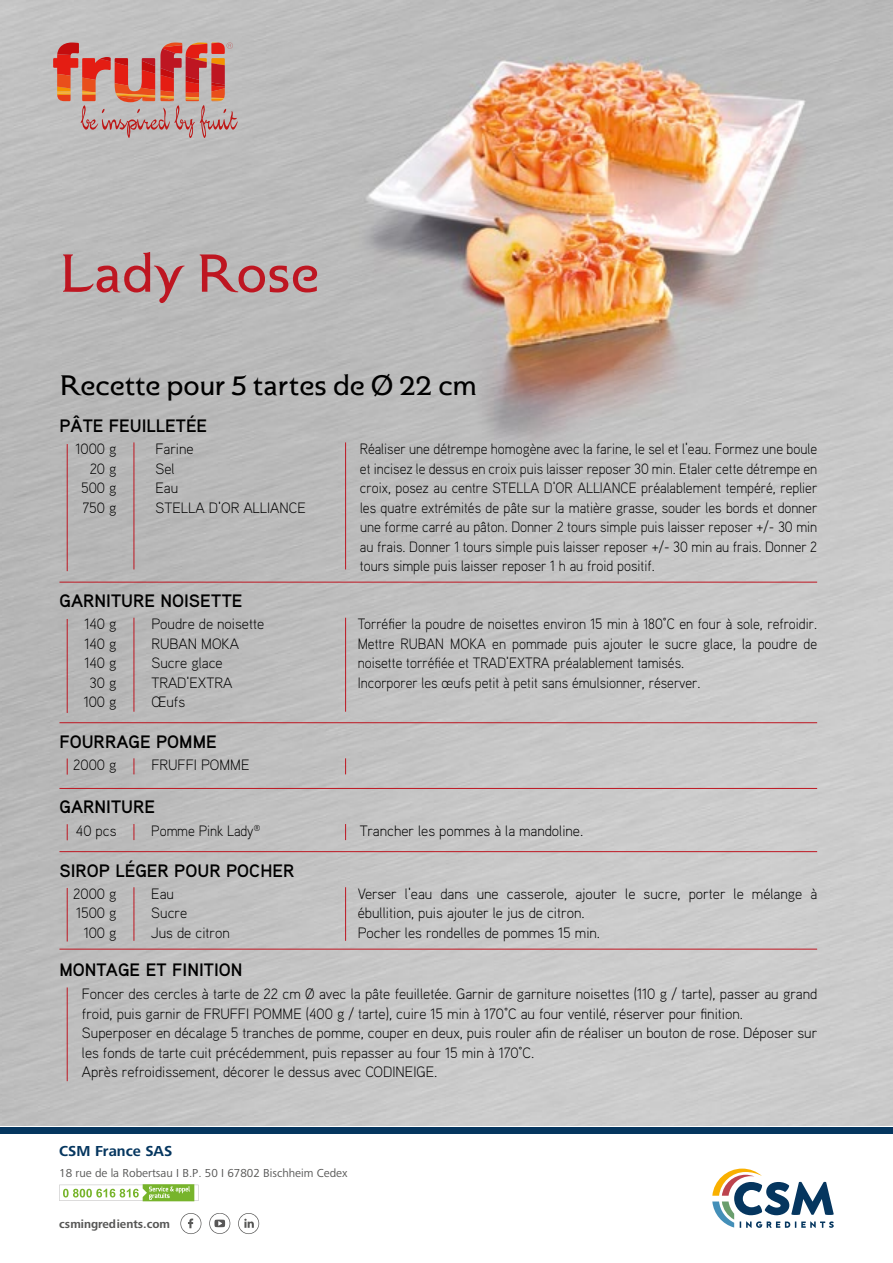
<style>
.page{position:relative;width:893px;height:1263px;background:#fff}
.page>*{position:absolute;margin:0;border:0;box-sizing:border-box;transform-origin:0 0}
.t1{font:54px "Plastilin";color:#be1621}
.t2{font:28.5px "Plastilin";color:#000}
.t3{font:700 18px "Aaux";color:#000}
.t4{font:300 15px/19.5px "Aaux";color:#000}
.t5{font:300 15px/19.5px "Aaux";color:#000;text-align:justify;scale:.95 1}
.t6{font:700 15px "Frutiger Next Pro";color:#05365f}
.t7{font:12px "Frutiger Next Pro";color:#575756}
.t8{font:700 12px "Frutiger Next Pro";color:#575756}
.t9{font:12px "Gotham Rounded";color:#575756}
</style>
<div class="page">
<img style="left:0;top:0;width:893px;height:1126px">
<hr style="left:59px;top:582px;width:758px;height:1px;background:#be1621">
<hr style="left:59px;top:722px;width:758px;height:1px;background:#be1621">
<hr style="left:59px;top:788px;width:758px;height:1px;background:#be1621">
<hr style="left:59px;top:949px;width:758px;height:1px;background:#be1621">
<hr style="left:345px;top:442px;width:1px;height:127px;background:#be1621">
<hr style="left:345px;top:618px;width:1px;height:94px;background:#be1621">
<svg style="left:345px;top:758px;width:1px;height:16px"></svg>
<svg style="left:345px;top:824px;width:1px;height:16px"></svg>
<hr style="left:134px;top:442px;width:1px;height:127px;background:#be1621">
<hr style="left:134px;top:618px;width:1px;height:94px;background:#be1621">
<svg style="left:134px;top:758px;width:1px;height:16px"></svg>
<svg style="left:134px;top:824px;width:1px;height:16px"></svg>
<hr style="left:67px;top:444px;width:1px;height:127px;background:#be1621">
<hr style="left:67px;top:619px;width:1px;height:94px;background:#be1621">
<svg style="left:67px;top:758px;width:1px;height:17px"></svg>
<svg style="left:67px;top:824px;width:1px;height:16px"></svg>
<hr style="left:67px;top:987px;width:1px;height:94px;background:#be1621">
<svg style="left:53px;top:43px;width:185px;height:95px;background:#c78b83"></svg>
<hr style="left:59px;top:851px;width:758px;height:1px;background:#be1621">
<hr style="left:345px;top:887px;width:1px;height:54px;background:#be1621">
<hr style="left:134px;top:887px;width:1px;height:54px;background:#be1621">
<hr style="left:67px;top:888px;width:1px;height:53px;background:#be1621">
<div style="left:0;top:1127px;width:893px;height:6px;background:#05365f"></div>
<svg style="left:59px;top:1184px;width:140px;height:17px"></svg>
<svg style="left:209px;top:1213px;width:51px;height:21px"></svg>
<svg style="left:180px;top:1213px;width:21px;height:21px"></svg>
<svg style="left:712px;top:1168px;width:122px;height:60px"></svg>
<h1 class="t1" style="left:59px;top:242px;width:262px">Lady Rose</h1>
<h2 class="t2" style="left:59px;top:369px;width:419px">Recette pour 5 tartes de Ø 22 cm</h2>
<p class="t3" style="left:59px;top:414px;width:149px">PÂTE FEUILLETÉE</p>
<p class="t4" style="left:76px;top:439px;width:42px;text-align:right">1000 g<br>20 g<br>500 g<br>750 g</p>
<p class="t4" style="left:155px;top:439px;width:152px">Farine<br>Sel<br>Eau<br>STELLA D’OR ALLIANCE</p>
<p class="t3" style="left:59px;top:589px;width:185px">GARNITURE NOISETTE</p>
<p class="t4" style="left:84px;top:614px;width:34px;text-align:center">140 g<br>140 g<br>140 g<br>30 g<br>100 g</p>
<p class="t4" style="left:151px;top:614px;width:114px">Poudre de noisette<br>RUBAN MOKA<br>Sucre glace<br>TRAD’EXTRA<br>Œufs</p>
<p class="t3" style="left:59px;top:730px;width:159px">FOURRAGE POMME</p>
<p class="t4" style="left:73px;top:754px;width:45px">2000 g</p>
<p class="t4" style="left:151px;top:754px;width:100px">FRUFFI POMME</p>
<p class="t3" style="left:59px;top:796px;width:97px">GARNITURE</p>
<p class="t4" style="left:76px;top:820px;width:42px">40 pcs</p>
<p class="t5" style="left:151px;top:820px;width:116px">Pomme Pink Lady<sup>®</sup></p>
<p class="t5" style="left:360px;top:439px;width:483px">Réaliser une détrempe homogène avec la farine, le sel et l’eau. Formez une boule et incisez le dessus en croix puis laisser reposer 30 min. Etaler cette détrempe en croix, posez au centre STELLA D’OR ALLIANCE préalablement tempéré, replier les quatre extrémités de pâte sur la matière grasse, souder les bords et donner une forme carré au pâton. Donner 2 tours simple puis laisser reposer +/- 30 min au frais. Donner 1 tours simple puis laisser reposer +/- 30 min au frais. Donner 2 tours simple puis laisser reposer 1 h au froid positif.</p>
<p class="t5" style="left:358px;top:614px;width:485px;text-align:left">Torréfier la poudre de noisettes environ 15 min à 180°C en four à sole, refroidir.<br>Mettre RUBAN MOKA en pommade puis ajouter le sucre glace, la poudre de noisette torréfiée et TRAD’EXTRA préalablement tamisés.<br>Incorporer les œufs petit à petit sans émulsionner, réserver.</p>
<p class="t4" style="left:360px;top:820px;width:225px">Trancher les pommes à la mandoline.</p>
<p class="t3" style="left:59px;top:859px;width:236px">SIROP LÉGER POUR POCHER</p>
<p class="t4" style="left:151px;top:883px;width:80px">Eau<br>Sucre<br>Jus de citron</p>
<p class="t4" style="left:358px;top:883px;width:461px">Verser l’eau dans une casserole, ajouter le sucre, porter le mélange à ébullition, puis ajouter le jus de citron.<br>Pocher les rondelles de pommes 15 min.</p>
<p class="t4" style="left:73px;top:883px;width:45px;text-align:right">2000 g<br>1500 g<br>100 g</p>
<p class="t3" style="left:59px;top:958px;width:185px">MONTAGE ET FINITION</p>
<p class="t4" style="left:82px;top:984px;width:737px">Foncer des cercles à tarte de 22 cm Ø avec la pâte feuilletée. Garnir de garniture noisettes (110 g / tarte), passer au grand froid, puis garnir de FRUFFI POMME (400 g / tarte), cuire 15 min à 170°C au four ventilé, réserver pour finition.<br>Superposer en décalage 5 tranches de pomme, couper en deux, puis rouler afin de réaliser un bouton de rose. Déposer sur les fonds de tarte cuit précédemment, puis repasser au four 15 min à 170°C.<br>Après refroidissement, décorer le dessus avec CODINEIGE.</p>
<p class="t6" style="left:59px;top:1143px;width:115px">CSM France SAS</p>
<p class="t7" style="left:59px;top:1166px;width:290px">18 rue de la Robertsau I B.P. 50 I 67802 Bischheim Cedex</p>
<p class="t9" style="left:36px;top:1166px;width:66px">CSM F anc</p>
<p class="t8" style="left:59px;top:1217px;width:112px">csmingredients.com</p>
</div>
